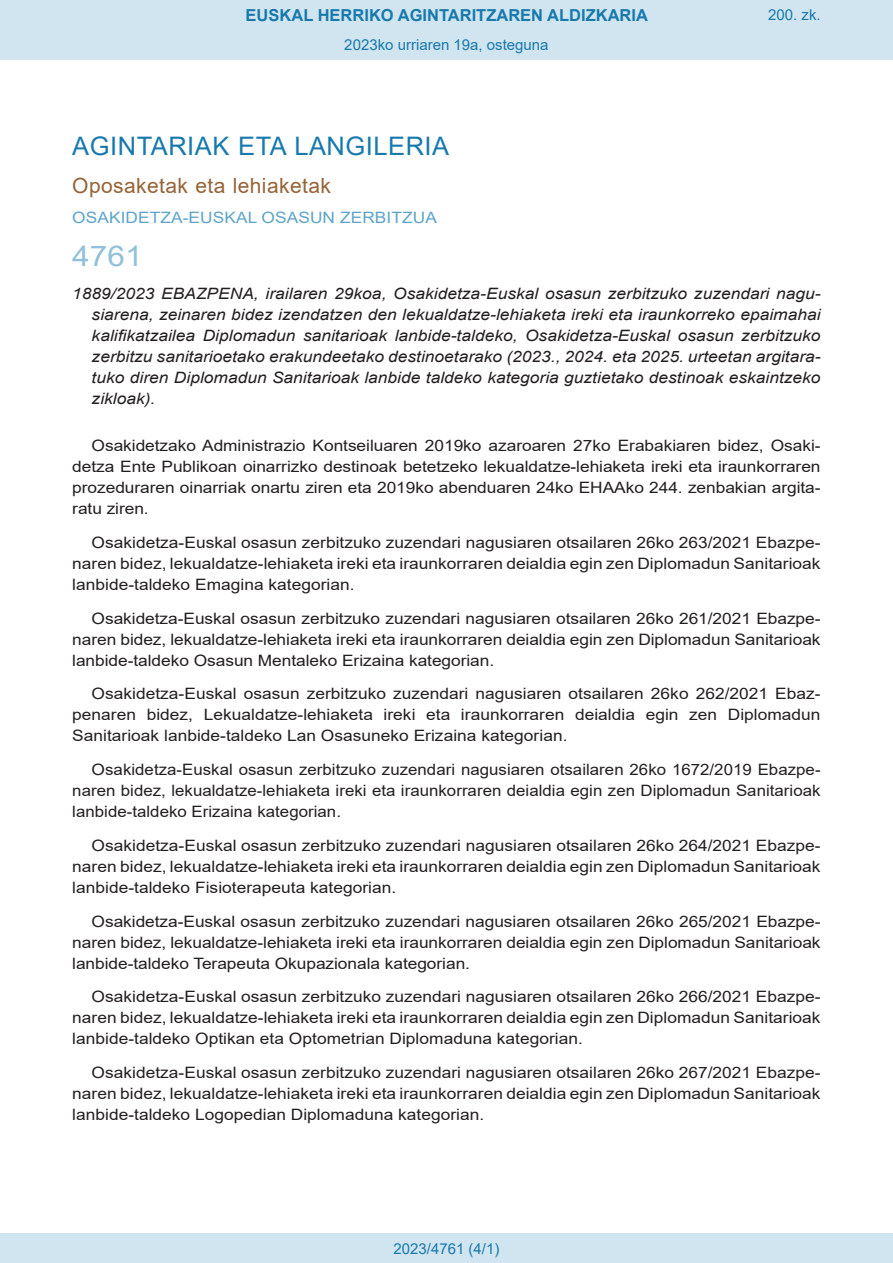
<style>
.page{position:relative;width:893px;height:1263px;background:#fff}
.page>*{position:absolute;margin:0;border:0;box-sizing:border-box;transform-origin:0 0}
.BOPVOrden{font:28.5px "Arial";color:#90c0db;scale:1.11 1}
.BOPVSeccion{font:25.5px "Arial";letter-spacing:.02em;color:#1879ad}
.BOPVSubseccion{font:21px "Arial";letter-spacing:.02em;color:#956338}
.t1{font:700 16.5px "Arial";color:#1879ad}
.BOPVDetalle{font:15.6px/21px "Arial";color:#231f20;text-align:justify;scale:1.11 1}
.BOPVTitulo{font:italic 15.6px/21px "Arial";color:#231f20;text-align:justify;scale:1.11 1}
.BOPVOrganismo{font:15.6px "Arial";letter-spacing:.005em;color:#5ea4ca;scale:1.11 1}
.Paginacion_Centro{font:15px "Arial";color:#1879ad}
</style>
<div class="page">
<div style="left:0;top:0;width:893px;height:60px;background:#d0e5f0"></div>
<div style="left:0;top:1233px;width:893px;height:30px;background:#d0e5f0"></div>
<p class="t1" style="left:246px;top:3px;width:404px">EUSKAL HERRIKO AGINTARITZAREN ALDIZKARIA</p>
<p class="Paginacion_Centro" style="left:344px;top:35px;width:206px">2023ko urriaren 19a, osteguna</p>
<p class="Paginacion_Centro" style="left:768px;top:5px;width:54px">200. zk.</p>
<p class="BOPVSeccion" style="left:72px;top:128px;width:378px">AGINTARIAK ETA LANGILERIA</p>
<p class="BOPVSubseccion" style="left:72px;top:171px;width:260px">Oposaketak eta lehiaketak</p>
<p class="BOPVOrganismo" style="left:72px;top:207px;width:330px">OSAKIDETZA-EUSKAL OSASUN ZERBITZUA</p>
<p class="BOPVOrden" style="left:72px;top:236px;width:65px">4761</p>
<p class="BOPVTitulo" style="left:92px;top:284px;width:658px;text-indent:-19px">1889/2023 EBAZPENA, irailaren 29koa, Osakidetza-Euskal osasun zerbitzuko zuzendari nagu&shy;siarena, zeinaren bidez izendatzen den lekualdatze-lehiaketa ireki eta iraunkorreko epaimahai kalifikatzailea Diplomadun sanitarioak lanbide-taldeko, Osakidetza-Euskal osasun zerbitzuko zerbitzu sanitarioetako erakundeetako destinoetarako (2023., 2024. eta 2025. urteetan argitara&shy;tuko diren Diplomadun Sanitarioak lanbide taldeko kategoria guztietako destinoak eskaintzeko zikloak).</p>
<p class="BOPVDetalle" style="left:72px;top:435px;width:676px;text-indent:19px">Osakidetzako Administrazio Kontseiluaren 2019ko azaroaren 27ko Erabakiaren bidez, Osaki&shy;detza Ente Publikoan oinarrizko destinoak betetzeko lekualdatze-lehiaketa ireki eta iraunkorraren prozeduraren oinarriak onartu ziren eta 2019ko abenduaren 24ko EHAAko 244. zenbakian argita&shy;ratu ziren.</p>
<p class="BOPVDetalle" style="left:72px;top:532px;width:676px;text-indent:19px">Osakidetza-Euskal osasun zerbitzuko zuzendari nagusiaren otsailaren 26ko 263/2021 Ebazpe&shy;naren bidez, lekualdatze-lehiaketa ireki eta iraunkorraren deialdia egin zen Diplomadun Sanitarioak lanbide-taldeko Emagina kategorian.</p>
<p class="BOPVDetalle" style="left:72px;top:607px;width:676px;text-indent:19px">Osakidetza-Euskal osasun zerbitzuko zuzendari nagusiaren otsailaren 26ko 261/2021 Ebazpe&shy;naren bidez, lekualdatze-lehiaketa ireki eta iraunkorraren deialdia egin zen Diplomadun Sanitarioak lanbide-taldeko Osasun Mentaleko Erizaina kategorian.</p>
<p class="BOPVDetalle" style="left:72px;top:683px;width:676px;text-indent:19px">Osakidetza-Euskal osasun zerbitzuko zuzendari nagusiaren otsailaren 26ko 262/2021 Ebaz&shy;penaren bidez, Lekualdatze-lehiaketa ireki eta iraunkorraren deialdia egin zen Diplomadun Sanitarioak lanbide-taldeko Lan Osasuneko Erizaina kategorian.</p>
<p class="BOPVDetalle" style="left:72px;top:759px;width:676px;text-indent:19px">Osakidetza-Euskal osasun zerbitzuko zuzendari nagusiaren otsailaren 26ko 1672/2019 Ebazpe&shy;naren bidez, lekualdatze-lehiaketa ireki eta iraunkorraren deialdia egin zen Diplomadun Sanitarioak lanbide-taldeko Erizaina kategorian.</p>
<p class="BOPVDetalle" style="left:72px;top:835px;width:676px;text-indent:19px">Osakidetza-Euskal osasun zerbitzuko zuzendari nagusiaren otsailaren 26ko 264/2021 Ebazpe&shy;naren bidez, lekualdatze-lehiaketa ireki eta iraunkorraren deialdia egin zen Diplomadun Sanitarioak lanbide-taldeko Fisioterapeuta kategorian.</p>
<p class="BOPVDetalle" style="left:72px;top:910px;width:676px;text-indent:19px">Osakidetza-Euskal osasun zerbitzuko zuzendari nagusiaren otsailaren 26ko 265/2021 Ebazpe&shy;naren bidez, lekualdatze-lehiaketa ireki eta iraunkorraren deialdia egin zen Diplomadun Sanitarioak lanbide-taldeko Terapeuta Okupazionala kategorian.</p>
<p class="BOPVDetalle" style="left:72px;top:986px;width:676px;text-indent:19px">Osakidetza-Euskal osasun zerbitzuko zuzendari nagusiaren otsailaren 26ko 266/2021 Ebazpe&shy;naren bidez, lekualdatze-lehiaketa ireki eta iraunkorraren deialdia egin zen Diplomadun Sanitarioak lanbide-taldeko Optikan eta Optometrian Diplomaduna kategorian.</p>
<p class="BOPVDetalle" style="left:72px;top:1062px;width:676px;text-indent:19px">Osakidetza-Euskal osasun zerbitzuko zuzendari nagusiaren otsailaren 26ko 267/2021 Ebazpe&shy;naren bidez, lekualdatze-lehiaketa ireki eta iraunkorraren deialdia egin zen Diplomadun Sanitarioak lanbide-taldeko Logopedian Diplomaduna kategorian.</p>
<p class="Paginacion_Centro" style="left:393px;top:1238px;width:107px">2023/4761 (4/1)</p>
</div>
